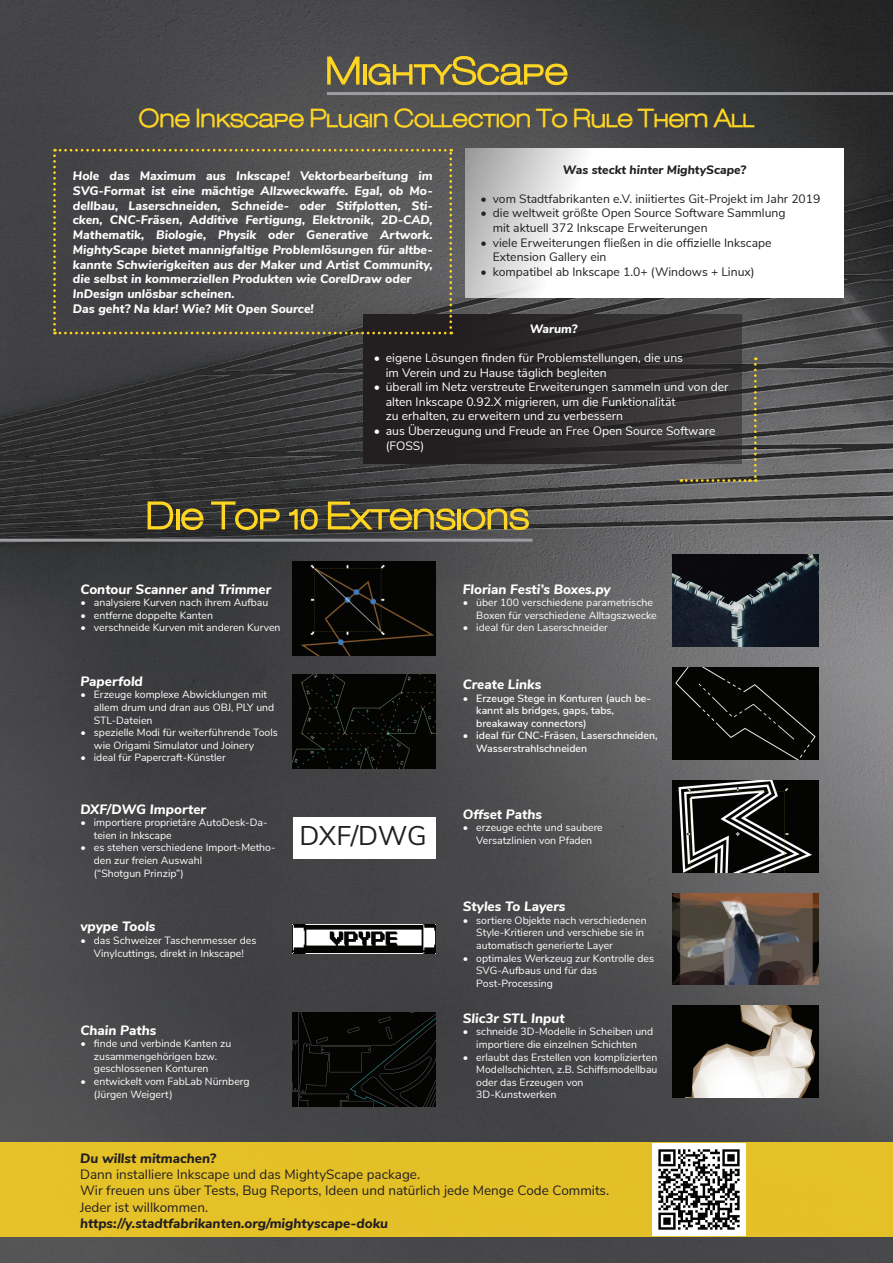
<style>
.page{position:relative;width:893px;height:1263px;background:#fff}
.page>*{position:absolute;margin:0;border:0;box-sizing:border-box;transform-origin:0 0}
.t1{font:600 54px "Lowvetica";color:#ffd523}
.t2{font:600 36px "Lowvetica";color:#ffd523}
.t3{font:27px "Nunito Sans";letter-spacing:-.015em;color:#231f20}
.t4{font:italic 800 13.5px "Nunito Sans";color:#fff}
.t5{font:13.5px/16.2px "Nunito Sans";color:#231f20}
.t6{font:italic 800 13.5px "Nunito Sans";color:#231f20}
.t7{font:italic 800 12.3px/14.8px "Nunito Sans";color:#fff}
.t8{font:12.15px/14.5px "Nunito Sans";color:#fff}
.t9{font:12.15px/14.5px "Nunito Sans";color:#231f20}
.t10{font:italic 800 12.15px "Nunito Sans";color:#231f20}
.t11{font:italic 800 12.15px "Nunito Sans";color:#fff}
.t12{font:10.5px/12.6px "Nunito Sans";color:#fff}
.t13{font:600 10.5px/12.6px "Nunito Sans";color:#fff}
</style>
<div class="page">
<img style="left:0;top:0;width:893px;height:1263px">
<svg style="left:363px;top:314px;width:379px;height:150px;background:#2b2728"></svg>
<hr style="left:327px;top:92px;width:566px;height:3px;background:#9b9da0">
<svg style="left:465px;top:149px;width:379px;height:149px"></svg>
<hr style="left:0;top:539px;width:533px;height:3px;background:#9b9da0">
<img style="left:293px;top:561px;width:143px;height:94px">
<img style="left:672px;top:555px;width:146px;height:92px">
<img style="left:293px;top:674px;width:143px;height:94px">
<div style="left:672px;top:668px;width:146px;height:92px;background:#040503"></div>
<div style="left:293px;top:818px;width:143px;height:41px;background:#fff"></div>
<img style="left:672px;top:780px;width:146px;height:92px">
<svg style="left:53px;top:149px;width:399px;height:185px;background:#4e4e4d"></svg>
<img style="left:293px;top:925px;width:143px;height:28px">
<img style="left:672px;top:893px;width:146px;height:92px">
<img style="left:293px;top:1012px;width:143px;height:94px">
<img style="left:672px;top:1006px;width:146px;height:92px">
<div style="left:0;top:1143px;width:893px;height:94px;background:#e5c128"></div>
<svg style="left:681px;top:357px;width:76px;height:125px;background:#494745"></svg>
<img style="left:653px;top:1143px;width:92px;height:93px">
<h1 class="t1" style="left:325px;top:48px;width:244px">MightyScape</h1>
<h2 class="t2" style="left:139px;top:103px;width:617px">One Inkscape Plugin Collection To Rule Them All</h2>
<p class="t7" style="left:73px;top:168px;width:361px">Hole das Maximum aus Inkscape! Vektorbearbeitung im SVG-Format ist eine mächtige Allzweckwaffe. Egal, ob Mo&shy;dellbau, Laserschneiden, Schneide- oder Stifplotten, Sti&shy;cken, CNC-Fräsen, Additive Fertigung, Elektronik, 2D-CAD, Mathematik, Biologie, Physik oder Generative Artwork.<br>MightyScape bietet mannigfaltige Problemlösungen für altbe&shy;kannte Schwierigkeiten aus der Maker und Artist Community, die selbst in kommerziellen Produkten wie CorelDraw oder InDesign unlösbar scheinen.<br>Das geht? Na klar! Wie? Mit Open Source!</p>
<p class="t10" style="left:563px;top:161px;width:185px">Was steckt hinter MightyScape?</p>
<p class="t9" style="left:481px;top:191px;width:341px">• vom Stadtfabrikanten e.V. iniitiertes Git-Projekt im Jahr 2019</p>
<p class="t9" style="left:493px;top:205px;width:294px;text-indent:-12px">• die weltweit größte Open Source Software Sammlung mit aktuell 372 Inkscape Erweiterungen</p>
<p class="t9" style="left:493px;top:234px;width:280px;text-indent:-12px">• viele Erweiterungen fließen in die offizielle Inkscape<br>Extension Gallery ein</p>
<p class="t9" style="left:481px;top:263px;width:275px">• kompatibel ab Inkscape 1.0+ (Windows + Linux)</p>
<p class="t11" style="left:530px;top:320px;width:49px">Warum?</p>
<p class="t8" style="left:386px;top:350px;width:299px;text-indent:-12px">• eigene Lösungen finden für Problemstellungen, die uns im Verein und zu Hause täglich begleiten</p>
<p class="t8" style="left:386px;top:379px;width:344px;text-indent:-12px">• überall im Netz verstreute Erweiterungen sammeln und von der alten Inkscape 0.92.X migrieren, um die Funktionalität<br>zu erhalten, zu erweitern und zu verbessern</p>
<p class="t8" style="left:386px;top:423px;width:331px;text-indent:-12px">• aus Überzeugung und Freude an Free Open Source Software (FOSS)</p>
<h1 class="t1" style="left:146px;top:493px;width:385px">Die Top 10 Extensions</h1>
<p class="t4" style="left:80px;top:579px;width:192px">Contour Scanner and Trimmer</p>
<p class="t12" style="left:80px;top:596px;width:190px">• analysiere Kurven nach ihrem Aufbau</p>
<p class="t12" style="left:80px;top:608px;width:134px">• entferne doppelte Kanten</p>
<p class="t12" style="left:80px;top:621px;width:202px">• verschneide Kurven mit anderen Kurven</p>
<p class="t4" style="left:80px;top:671px;width:64px">Paperfold</p>
<p class="t12" style="left:94px;top:688px;width:182px;text-indent:-14px">• Erzeuge komplexe Abwicklungen mit allem drum und dran aus OBJ, PLY und<br>STL-Dateien</p>
<p class="t12" style="left:94px;top:726px;width:185px;text-indent:-14px">• spezielle Modi für weiterführende Tools wie Origami Simulator und Joinery</p>
<p class="t12" style="left:80px;top:751px;width:147px">• ideal für Papercraft-Künstler</p>
<p class="t4" style="left:80px;top:799px;width:127px">DXF/DWG Importer</p>
<p class="t12" style="left:94px;top:816px;width:175px;text-indent:-14px">• importiere proprietäre AutoDesk-Da&shy;teien in Inkscape</p>
<p class="t12" style="left:94px;top:841px;width:183px;text-indent:-14px">• es stehen verschiedene Import-Metho&shy;den zur freien Auswahl<br>(“Shotgun Prinzip”)</p>
<p class="t4" style="left:80px;top:917px;width:77px">vpype Tools</p>
<p class="t12" style="left:80px;top:933px;width:178px;text-align:center">• das Schweizer Taschenmesser des<br>Vinylcuttings, direkt in Inkscape!</p>
<h3 class="t3" style="left:300px;top:816px;width:129px">DXF/DWG</h3>
<p class="t4" style="left:80px;top:1020px;width:77px">Chain Paths</p>
<p class="t12" style="left:94px;top:1036px;width:139px;text-indent:-14px">• finde und verbinde Kanten zu zusammengehörigen bzw. geschlossenen Konturen</p>
<p class="t12" style="left:94px;top:1074px;width:157px;text-indent:-14px">• entwickelt vom FabLab Nürnberg (Jürgen Weigert)</p>
<p class="t4" style="left:463px;top:579px;width:149px">Florian Festi’s Boxes.py</p>
<p class="t12" style="left:476px;top:596px;width:182px;text-indent:-14px">• über 100 verschiedene parametrische<br>Boxen für verschiedene Alltagszwecke</p>
<p class="t12" style="left:463px;top:621px;width:147px">• ideal für den Laserschneider</p>
<p class="t4" style="left:463px;top:674px;width:80px">Create Links</p>
<p class="t13" style="left:476px;top:691px;width:176px;text-indent:-14px">• Erzeuge Stege in Konturen (auch be&shy;kannt als bridges, gaps, tabs, breakaway connectors)</p>
<p class="t13" style="left:476px;top:729px;width:183px;text-indent:-14px">• ideal für CNC-Fräsen, Laserschneiden,<br>Wasserstrahlschneiden</p>
<p class="t4" style="left:463px;top:804px;width:81px">Offset Paths</p>
<p class="t12" style="left:463px;top:821px;width:142px;text-align:center">• erzeuge echte und saubere<br>Versatzlinien von Pfaden</p>
<p class="t4" style="left:463px;top:897px;width:104px">Styles To Layers</p>
<p class="t12" style="left:476px;top:913px;width:172px;text-indent:-14px">• sortiere Objekte nach verschiedenen<br>Style-Kritieren und verschiebe sie in automatisch generierte Layer</p>
<p class="t12" style="left:476px;top:951px;width:179px;text-indent:-14px">• optimales Werkzeug zur Kontrolle des<br>SVG-Aufbaus und für das<br>Post-Processing</p>
<p class="t4" style="left:463px;top:1008px;width:103px">Slic3r STL Input</p>
<p class="t12" style="left:463px;top:1025px;width:192px;text-align:center">• schneide 3D-Modelle in Scheiben und importiere die einzelnen Schichten</p>
<p class="t12" style="left:476px;top:1050px;width:183px;text-indent:-14px">• erlaubt das Erstellen von komplizierten<br>Modellschichten, z.B. Schiffsmodellbau oder das Erzeugen von<br>3D-Kunstwerken</p>
<p class="t6" style="left:80px;top:1148px;width:138px">Du willst mitmachen?</p>
<p class="t5" style="left:80px;top:1165px;width:530px">Dann installiere Inkscape und das MightyScape package.<br>Wir freuen uns über Tests, Bug Reports, Ideen und natürlich jede Menge Code Commits.<br>Jeder ist willkommen.</p>
<p class="t6" style="left:80px;top:1213px;width:310px">https://y.stadtfabrikanten.org/mightyscape-doku</p>
</div>
